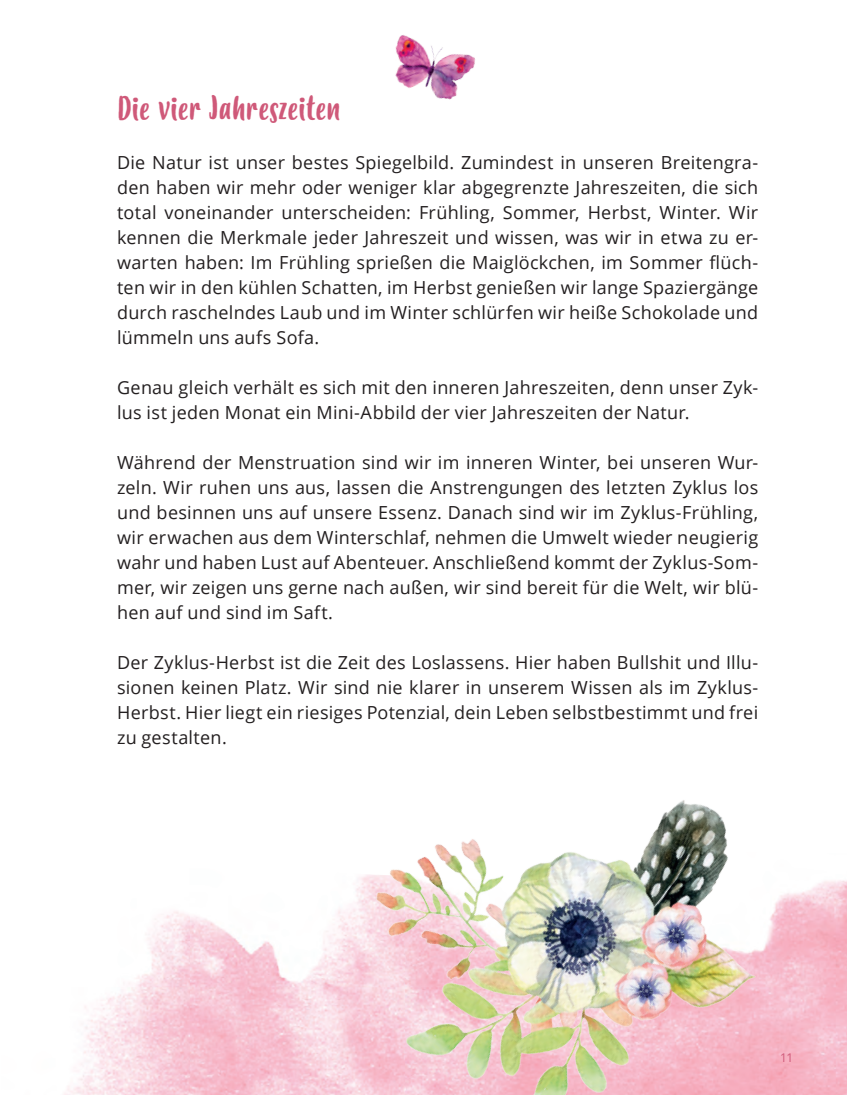
<style>
.page{position:relative;width:847px;height:1095px;background:#fff}
.page>*{position:absolute;margin:0;border:0;box-sizing:border-box;transform-origin:0 0}
.t1{font:32.02px "Budidaya";letter-spacing:.015em;color:#cf5979}
.t2{font:18.03px/25px "Open Sans";letter-spacing:.015em;color:#231f20;text-align:justify}
.t3{font:12.08px "Open Sans";color:#cf5979}
</style>
<div class="page">
<img style="left:64px;top:880px;width:782px;height:214px">
<img style="left:395px;top:35px;width:80px;height:65px">
<img style="left:358px;top:800px;width:409px;height:294px">
<h1 class="t1" style="left:117px;top:90px;width:225px">Die vier Jahreszeiten</h1>
<p class="t2" style="left:117px;top:149px;width:642px">Die Natur ist unser bestes Spiegelbild. Zumindest in unseren Breitengra&shy;den haben wir mehr oder weniger klar abgegrenzte Jahreszeiten, die sich total voneinander unterscheiden: Frühling, Sommer, Herbst, Winter. Wir kennen die Merkmale jeder Jahreszeit und wissen, was wir in etwa zu er&shy;warten haben: Im Frühling sprießen die Maiglöckchen, im Sommer flüch&shy;ten wir in den kühlen Schatten, im Herbst genießen wir lange Spaziergänge durch raschelndes Laub und im Winter schlürfen wir heiße Schokolade und lümmeln uns aufs Sofa.</p>
<p class="t2" style="left:117px;top:374px;width:642px">Genau gleich verhält es sich mit den inneren Jahreszeiten, denn unser Zyk&shy;lus ist jeden Monat ein Mini-Abbild der vier Jahreszeiten der Natur.</p>
<p class="t2" style="left:117px;top:449px;width:642px">Während der Menstruation sind wir im inneren Winter, bei unseren Wur&shy;zeln. Wir ruhen uns aus, lassen die Anstrengungen des letzten Zyklus los und besinnen uns auf unsere Essenz. Danach sind wir im Zyklus-Frühling, wir erwachen aus dem Winterschlaf, nehmen die Umwelt wieder neugierig wahr und haben Lust auf Abenteuer. Anschließend kommt der Zyklus-Som&shy;mer, wir zeigen uns gerne nach außen, wir sind bereit für die Welt, wir blü&shy;hen auf und sind im Saft.</p>
<p class="t2" style="left:117px;top:649px;width:642px">Der Zyklus-Herbst ist die Zeit des Loslassens. Hier haben Bullshit und Illu&shy;sionen keinen Platz. Wir sind nie klarer in unserem Wissen als im Zyklus-Herbst. Hier liegt ein riesiges Potenzial, dein Leben selbstbestimmt und frei zu gestalten.</p>
<p class="t3" style="left:779px;top:1049px;width:15px">11</p>
</div>
